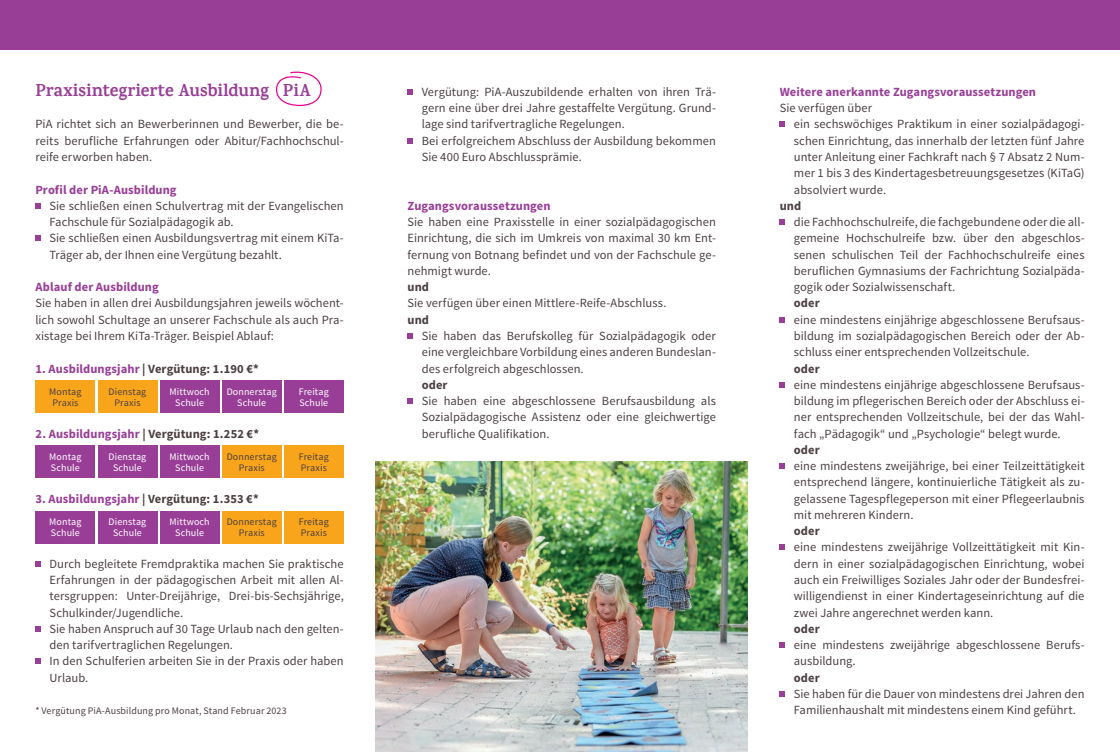
<style>
.page{position:relative;width:1120px;height:752px;background:#fff}
.page>*{position:absolute;margin:0;border:0;box-sizing:border-box;transform-origin:0 0}
.t1{font:700 17.5px "Karma";letter-spacing:.005em;color:#983e97}
.t2{font:12.5px/16.2px "Source Sans Pro";color:#4c4042;text-align:justify}
.t3{font:700 12.5px "Source Sans Pro";letter-spacing:.005em;color:#4c4042}
.t4{font:700 12.5px "Source Sans Pro";letter-spacing:.005em;color:#983e97}
.t5{font:10px/11.2px "Source Sans Pro";letter-spacing:.01em;color:#4c4042;text-align:center}
.t6{font:10px/11.2px "Source Sans Pro";letter-spacing:.01em;color:#fff;text-align:center}
.s1{color:#983e97}
</style>
<div class="page">
<div style="left:0;top:0;width:1120px;height:50px;background:#983e97"></div>
<svg style="left:35px;top:203px;width:6px;height:5px"></svg>
<svg style="left:35px;top:235px;width:6px;height:6px"></svg>
<svg style="left:35px;top:561px;width:6px;height:5px"></svg>
<svg style="left:35px;top:626px;width:6px;height:5px"></svg>
<svg style="left:35px;top:658px;width:6px;height:5px"></svg>
<svg style="left:275px;top:71px;width:47px;height:35px"></svg>
<div style="left:35px;top:380px;width:60px;height:33px;background:#f9a51b"></div>
<div style="left:98px;top:380px;width:59px;height:33px;background:#f9a51b"></div>
<div style="left:160px;top:380px;width:60px;height:33px;background:#983e97"></div>
<div style="left:222px;top:380px;width:60px;height:33px;background:#983e97"></div>
<div style="left:284px;top:380px;width:60px;height:33px;background:#983e97"></div>
<div style="left:35px;top:445px;width:60px;height:33px;background:#983e97"></div>
<div style="left:98px;top:445px;width:59px;height:33px;background:#983e97"></div>
<div style="left:160px;top:445px;width:60px;height:33px;background:#983e97"></div>
<div style="left:222px;top:445px;width:60px;height:33px;background:#f9a51b"></div>
<div style="left:284px;top:445px;width:60px;height:33px;background:#f9a51b"></div>
<div style="left:35px;top:510px;width:60px;height:33px;background:#983e97"></div>
<div style="left:98px;top:510px;width:59px;height:33px;background:#983e97"></div>
<div style="left:160px;top:510px;width:60px;height:33px;background:#983e97"></div>
<div style="left:222px;top:510px;width:60px;height:33px;background:#f9a51b"></div>
<div style="left:284px;top:510px;width:60px;height:33px;background:#f9a51b"></div>
<svg style="left:407px;top:333px;width:6px;height:5px"></svg>
<svg style="left:407px;top:398px;width:6px;height:5px"></svg>
<svg style="left:407px;top:89px;width:6px;height:5px"></svg>
<svg style="left:407px;top:138px;width:6px;height:5px"></svg>
<svg style="left:780px;top:122px;width:5px;height:5px"></svg>
<svg style="left:780px;top:219px;width:5px;height:5px"></svg>
<svg style="left:780px;top:317px;width:5px;height:5px"></svg>
<svg style="left:780px;top:382px;width:5px;height:5px"></svg>
<svg style="left:780px;top:463px;width:5px;height:5px"></svg>
<svg style="left:780px;top:544px;width:5px;height:5px"></svg>
<svg style="left:780px;top:642px;width:5px;height:5px"></svg>
<svg style="left:780px;top:691px;width:5px;height:5px"></svg>
<img style="left:376px;top:461px;width:372px;height:290px">
<h1 class="t1" style="left:35px;top:80px;width:277px">Praxisintegrierte Ausbildung PiA</h1>
<p class="t2" style="left:35px;top:116px;width:310px">PiA richtet sich an Bewerberinnen und Bewerber, die be&shy;reits berufliche Erfahrungen oder Abitur/Fachhochschul&shy;reife erworben haben.</p>
<p class="t4" style="left:35px;top:181px;width:143px">Profil der PiA-Ausbildung</p>
<p class="t2" style="left:50px;top:198px;width:296px;text-align:left">Sie schließen einen Schulvertrag mit der Evangelischen Fachschule für Sozialpädagogik ab.<br>Sie schließen einen Ausbildungsvertrag mit einem KiTa-Träger ab, der Ihnen eine Vergütung bezahlt.</p>
<p class="t4" style="left:35px;top:279px;width:125px">Ablauf der Ausbildung</p>
<p class="t2" style="left:35px;top:295px;width:310px">Sie haben in allen drei Ausbildungsjahren jeweils wöchent&shy;lich sowohl Schultage an unserer Fachschule als auch Pra&shy;xistage bei Ihrem KiTa-Träger. Beispiel Ablauf:</p>
<p class="t3" style="left:35px;top:360px;width:225px"><span class="s1">1. Ausbildungsjahr</span> | Vergütung: 1.190 €*</p>
<p class="t5" style="left:49px;top:386px;width:34px">Montag<br>Praxis</p>
<p class="t5" style="left:109px;top:386px;width:39px">Dienstag<br>Praxis</p>
<p class="t6" style="left:169px;top:386px;width:42px">Mittwoch<br>Schule</p>
<p class="t6" style="left:227px;top:386px;width:52px">Donnerstag<br>Schule</p>
<p class="t6" style="left:299px;top:386px;width:31px;text-align:left">Freitag<br>Schule</p>
<p class="t3" style="left:35px;top:425px;width:225px"><span class="s1">2. Ausbildungsjahr</span> | Vergütung: 1.252 €*</p>
<p class="t6" style="left:49px;top:451px;width:34px;text-align:left">Montag<br>Schule</p>
<p class="t6" style="left:109px;top:451px;width:39px">Dienstag<br>Schule</p>
<p class="t6" style="left:169px;top:451px;width:42px">Mittwoch<br>Schule</p>
<p class="t5" style="left:227px;top:451px;width:52px">Donnerstag<br>Praxis</p>
<p class="t5" style="left:299px;top:451px;width:31px;text-align:left">Freitag<br>Praxis</p>
<p class="t3" style="left:35px;top:490px;width:225px"><span class="s1">3. Ausbildungsjahr</span> | Vergütung: 1.353 €*</p>
<p class="t6" style="left:49px;top:516px;width:34px;text-align:left">Montag<br>Schule</p>
<p class="t6" style="left:109px;top:516px;width:39px">Dienstag<br>Schule</p>
<p class="t6" style="left:169px;top:516px;width:42px">Mittwoch<br>Schule</p>
<p class="t5" style="left:227px;top:516px;width:52px">Donnerstag<br>Praxis</p>
<p class="t5" style="left:299px;top:516px;width:31px;text-align:left">Freitag<br>Praxis</p>
<p class="t2" style="left:50px;top:555px;width:296px;text-align:left">Durch begleitete Fremdpraktika machen Sie praktische Erfahrungen in der pädagogischen Arbeit mit allen Al&shy;tersgruppen: Unter-Dreijährige, Drei-bis-Sechsjährige, Schulkinder/Jugendliche.<br>Sie haben Anspruch auf 30 Tage Urlaub nach den gelten&shy;den tarifvertraglichen Regelungen.<br>In den Schulferien arbeiten Sie in der Praxis oder haben Urlaub.</p>
<p class="t5" style="left:35px;top:705px;width:253px">* Vergütung PiA-Ausbildung pro Monat, Stand Februar 2023</p>
<p class="t2" style="left:422px;top:84px;width:296px;text-align:left">Vergütung: PiA-Auszubildende erhalten von ihren Trä&shy;gern eine über drei Jahre gestaffelte Vergütung. Grund&shy;lage sind tarifvertragliche Regelungen.<br>Bei erfolgreichem Abschluss der Ausbildung bekommen Sie 400 Euro Abschlussprämie.</p>
<p class="t4" style="left:780px;top:84px;width:258px">Weitere anerkannte Zugangsvoraussetzungen</p>
<p class="t2" style="left:794px;top:100px;width:292px;text-align:left;text-indent:-14px">Sie verfügen über<br>ein sechswöchiges Praktikum in einer sozialpädagogi&shy;schen Einrichtung, das innerhalb der letzten fünf Jahre unter Anleitung einer Fachkraft nach § 7 Absatz 2 Num&shy;mer 1 bis 3 des Kindertagesbetreuungsgesetzes (KiTaG) absolviert wurde.</p>
<p class="t3" style="left:780px;top:197px;width:23px">und</p>
<p class="t2" style="left:794px;top:214px;width:292px">die Fachhochschulreife, die fachgebundene oder die all&shy;gemeine Hochschulreife bzw. über den abgeschlos&shy;senen schulischen Teil der Fachhochschulreife eines beruflichen Gymnasiums der Fachrichtung Sozialpäda&shy;gogik oder Sozialwissenschaft.</p>
<p class="t3" style="left:794px;top:295px;width:27px">oder</p>
<p class="t2" style="left:794px;top:311px;width:292px">eine mindestens einjährige abgeschlossene Berufsaus&shy;bildung im sozialpädagogischen Bereich oder der Ab&shy;schluss einer entsprechenden Vollzeitschule.</p>
<p class="t3" style="left:794px;top:360px;width:27px">oder</p>
<p class="t2" style="left:794px;top:376px;width:292px">eine mindestens einjährige abgeschlossene Berufsaus&shy;bildung im pflegerischen Bereich oder der Abschluss ei&shy;ner entsprechenden Vollzeitschule, bei der das Wahl&shy;fach „Pädagogik“ und „Psychologie“ belegt wurde.</p>
<p class="t3" style="left:794px;top:441px;width:27px">oder</p>
<p class="t2" style="left:794px;top:458px;width:292px">eine mindestens zweijährige, bei einer Teilzeittätigkeit entsprechend längere, kontinuierliche Tätigkeit als zu&shy;gelassene Tagespflegeperson mit einer Pflegeerlaubnis mit mehreren Kindern.</p>
<p class="t3" style="left:794px;top:522px;width:27px">oder</p>
<p class="t2" style="left:794px;top:539px;width:292px">eine mindestens zweijährige Vollzeittätigkeit mit Kin&shy;dern in einer sozialpädagogischen Einrichtung, wobei auch ein Freiwilliges Soziales Jahr oder der Bundesfrei&shy;willigendienst in einer Kindertageseinrichtung auf die zwei Jahre angerechnet werden kann.</p>
<p class="t3" style="left:794px;top:620px;width:27px">oder</p>
<p class="t2" style="left:794px;top:636px;width:292px">eine mindestens zweijährige abgeschlossene Berufs&shy;ausbildung.</p>
<p class="t3" style="left:794px;top:669px;width:27px">oder</p>
<p class="t2" style="left:794px;top:685px;width:292px">Sie haben für die Dauer von mindestens drei Jahren den<br>Familienhaushalt mit mindestens einem Kind geführt.</p>
<p class="t4" style="left:407px;top:197px;width:145px">Zugangsvoraussetzungen</p>
<p class="t2" style="left:407px;top:214px;width:310px">Sie haben eine Praxisstelle in einer sozialpädagogischen Einrichtung, die sich im Umkreis von maximal 30 km Ent&shy;fernung von Botnang befindet und von der Fachschule ge&shy;nehmigt wurde.</p>
<p class="t3" style="left:407px;top:279px;width:23px">und</p>
<p class="t2" style="left:407px;top:295px;width:260px">Sie verfügen über einen Mittlere-Reife-Abschluss.</p>
<p class="t3" style="left:407px;top:311px;width:23px">und</p>
<p class="t2" style="left:422px;top:328px;width:296px">Sie haben das Berufskolleg für Sozialpädagogik oder eine vergleichbare Vorbildung eines anderen Bundeslan&shy;des erfolgreich abgeschlossen.</p>
<p class="t3" style="left:422px;top:376px;width:27px">oder</p>
<p class="t2" style="left:422px;top:393px;width:296px">Sie haben eine abgeschlossene Berufsausbildung als Sozialpädagogische Assistenz oder eine gleichwertige berufliche Qualifikation.</p>
</div>
